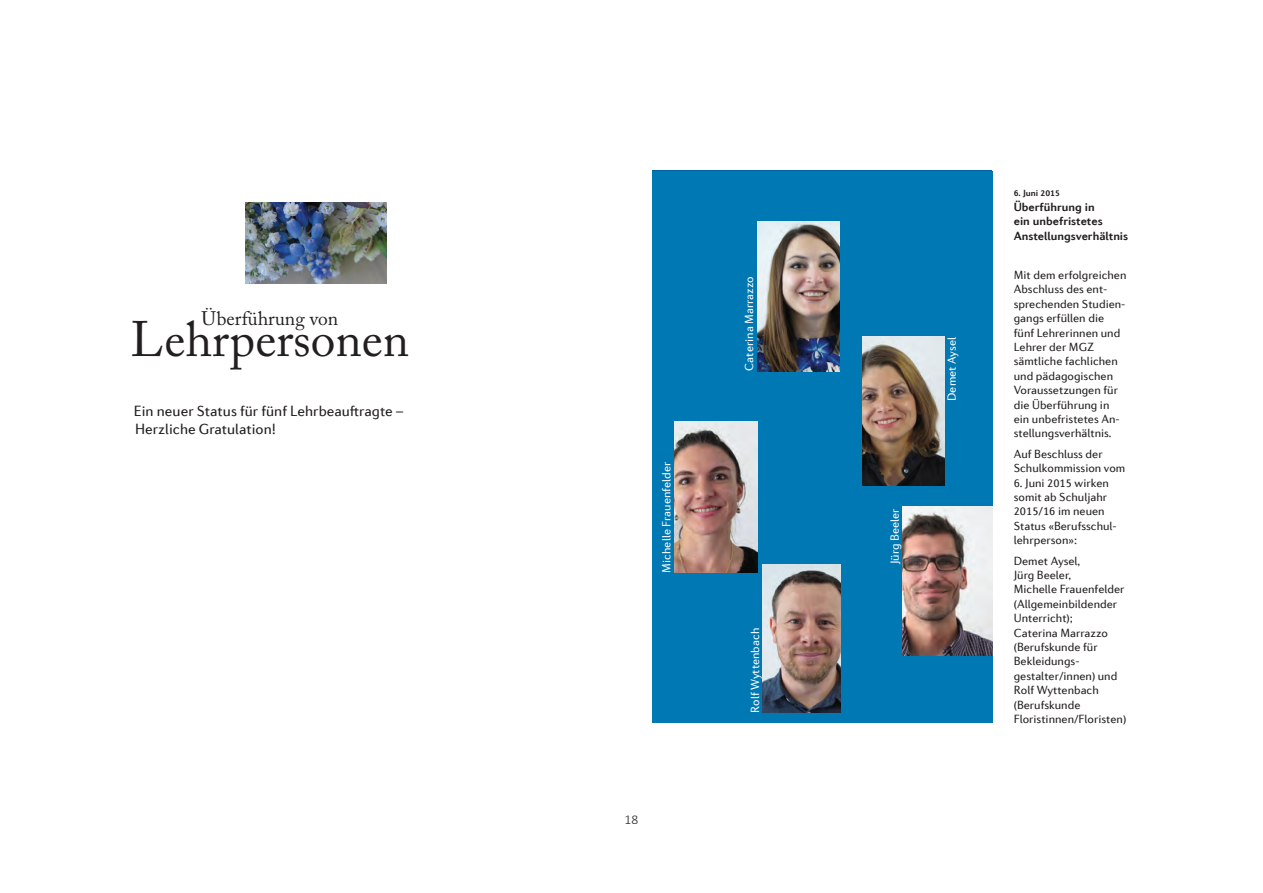
<style>
.page{position:relative;width:1263px;height:893px;background:#fff}
.page>*{position:absolute;margin:0;border:0;box-sizing:border-box;transform-origin:0 0}
.t1{font:49.5px "Adobe Caslon Pro";color:#231f20}
.t2{font:19.5px "Adobe Caslon Pro";color:#231f20}
.t3{font:15px/18px "Diverda Sans Com";color:#231f20}
.t4{font:300 13.5px "Calibri";color:#231f20}
.t5{font:12px/14.4px "Diverda Sans Com";color:#231f20}
.t6{font:12px "Diverda Sans Com";color:#fff}
.t7{font:700 12px/14.4px "Diverda Sans Com";color:#231f20}
.t8{font:700 9px "Diverda Sans Com";color:#231f20}
</style>
<div class="page">
<div style="left:653px;top:171px;width:340px;height:552px;background:#0078b3"></div>
<img style="left:246px;top:202px;width:141px;height:82px">
<img style="left:862px;top:336px;width:83px;height:150px">
<img style="left:757px;top:221px;width:83px;height:151px">
<img style="left:903px;top:506px;width:90px;height:149px">
<img style="left:674px;top:422px;width:83px;height:151px">
<img style="left:762px;top:564px;width:78px;height:149px">
<h2 class="t2" style="left:202px;top:307px;width:138px">Überführung von</h2>
<h1 class="t1" style="left:130px;top:310px;width:280px">Lehrpersonen</h1>
<p class="t3" style="left:134px;top:402px;width:271px">Ein neuer Status für fünf Lehrbeauftragte –<br>Herzliche Gratulation!</p>
<p class="t6" style="left:659px;top:573px;width:112px;rotate:-90deg">Michelle Frauenfelder</p>
<p class="t4" style="left:625px;top:811px;width:15px">18</p>
<p class="t6" style="left:742px;top:371px;width:96px;rotate:-90deg">Caterina Marrazzo</p>
<p class="t6" style="left:748px;top:713px;width:86px;rotate:-90deg">Rolf Wyttenbach</p>
<p class="t6" style="left:888px;top:564px;width:57px;rotate:-90deg">Jürg Beeler</p>
<p class="t6" style="left:945px;top:401px;width:65px;rotate:-90deg">Demet Aysel</p>
<p class="t8" style="left:1014px;top:188px;width:48px">6. Juni 2015</p>
<p class="t7" style="left:1014px;top:199px;width:116px">Überführung in<br>ein unbefristetes<br>Anstellungsverhältnis</p>
<p class="t5" style="left:1014px;top:268px;width:114px">Mit dem erfolgreichen<br>Abschluss des ent&shy;sprechenden Studien&shy;gangs erfüllen die fünf Lehrerinnen und<br>Lehrer der MGZ sämtliche fachlichen und pädagogischen<br>Voraussetzungen für die Überführung in ein unbefristetes An&shy;stellungsverhältnis.</p>
<p class="t5" style="left:1014px;top:446px;width:113px">Auf Beschluss der<br>Schulkommission vom</p>
<p class="t5" style="left:1014px;top:475px;width:105px">6. Juni 2015 wirken somit ab Schuljahr<br>2015/16 im neuen<br>Status «Berufsschul&shy;lehrperson»:</p>
<p class="t5" style="left:1014px;top:553px;width:114px">Demet Aysel,<br>Jürg Beeler,<br>Michelle Frauenfelder (Allgemeinbildender<br>Unterricht);<br>Caterina Marrazzo (Berufskunde für<br>Bekleidungs&shy;gestalter/innen) und<br>Rolf Wyttenbach (Berufskunde<br>Floristinnen/Floristen)</p>
</div>
